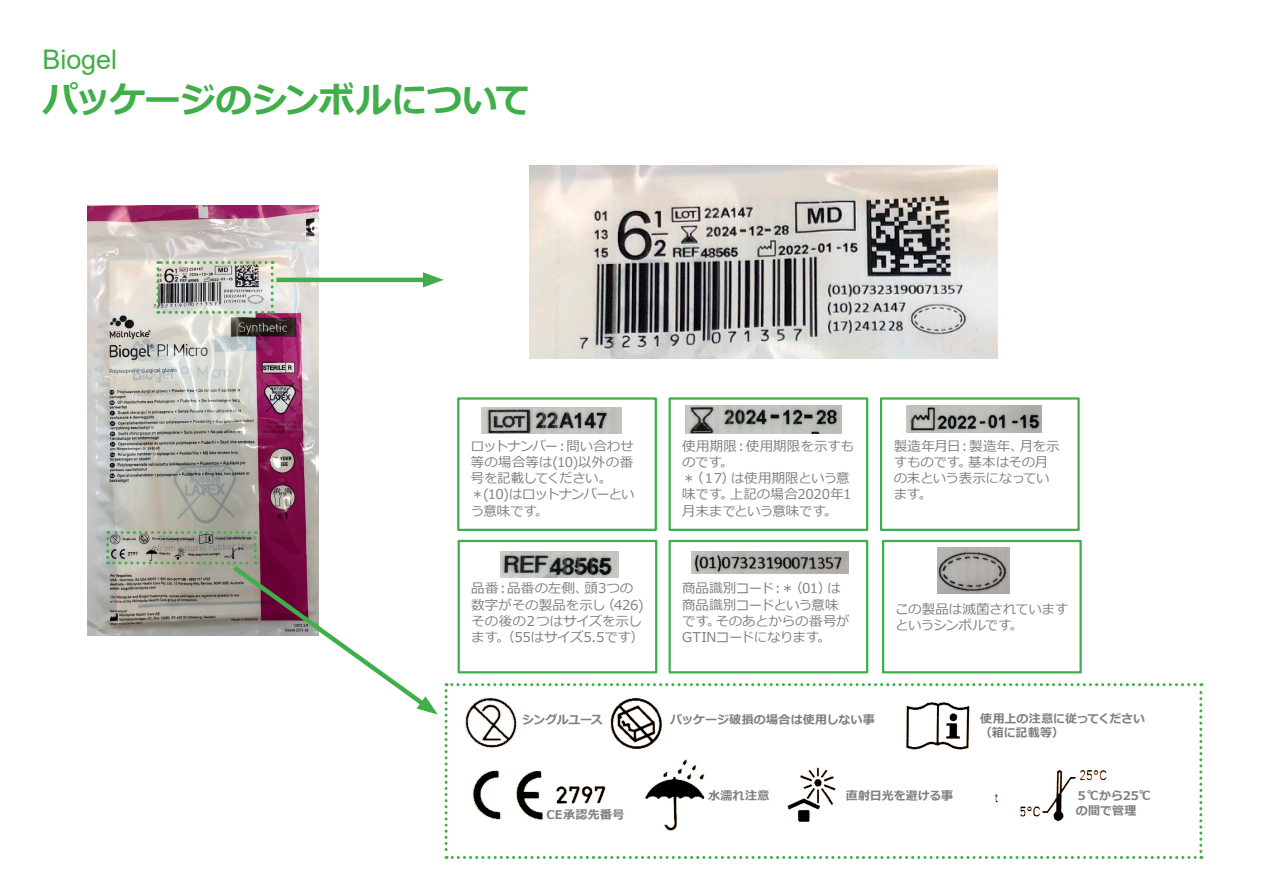
<style>
.page{position:relative;width:1263px;height:893px;background:#fff}
.page>*{position:absolute;margin:0;border:0;box-sizing:border-box;transform-origin:0 0}
.t1{font:700 36px "Meiryo";letter-spacing:-.025em;color:#40ae49}
.t2{font:27px "Arial";letter-spacing:-.005em;color:#40ae49}
.t3{font:13.5px/16.2px "Meiryo";letter-spacing:-.02em;color:#808083}
.t4{font:13.5px/16.2px "Meiryo";letter-spacing:-.045em;color:#808083}
.t5{font:700 12px/14.4px "Meiryo";letter-spacing:.005em;color:#808083}
.t6{font:700 12px "Meiryo";letter-spacing:-.05em;color:#808083}
.t7{font:700 12px "Meiryo";letter-spacing:.025em;color:#808083}
</style>
<div class="page">
<img style="left:87px;top:205px;width:232px;height:431px">
<img style="left:529px;top:165px;width:468px;height:194px">
<img style="left:481px;top:407px;width:140px;height:26px">
<img style="left:685px;top:405px;width:156px;height:28px">
<img style="left:500px;top:552px;width:118px;height:26px">
<img style="left:906px;top:405px;width:135px;height:28px">
<div style="left:457px;top:397px;width:200px;height:134px;border:2px solid #40ae49"></div>
<div style="left:668px;top:397px;width:200px;height:134px;border:2px solid #40ae49"></div>
<div style="left:880px;top:397px;width:200px;height:134px;border:2px solid #40ae49"></div>
<div style="left:458px;top:540px;width:199px;height:133px;border:2px solid #40ae49"></div>
<div style="left:668px;top:540px;width:200px;height:133px;border:2px solid #40ae49"></div>
<img style="left:692px;top:551px;width:156px;height:22px">
<hr style="left:276px;top:278px;width:155px;height:4px;background:#40ae49">
<svg style="left:423px;top:272px;width:21px;height:15px"></svg>
<svg style="left:156px;top:261px;width:118px;height:53px;background:#a9aea6"></svg>
<svg style="left:106px;top:531px;width:332px;height:184px"></svg>
<svg style="left:445px;top:683px;width:757px;height:176px"></svg>
<div style="left:882px;top:540px;width:200px;height:133px;border:2px solid #40ae49"></div>
<img style="left:938px;top:548px;width:71px;height:45px">
<h2 class="t2" style="left:43px;top:41px;width:76px">Biogel</h2>
<h1 class="t1" style="left:43px;top:75px;width:490px">パッケージのシンボルについて</h1>
<p class="t4" style="left:471px;top:439px;width:165px">ロットナンバー：問い合わせ等の場合等は(10)以外の番号を記載してください。＊(10)はロットナンバーという意味です。</p>
<p class="t3" style="left:682px;top:439px;width:173px">使用期限：使用期限を示すものです。<br>＊（１7）は使用期限という意味です。上記の場合2020年1月末までという意味です。</p>
<p class="t3" style="left:894px;top:439px;width:168px">製造年月日：製造年、月を示すものです。基本はその月の末という表示になっています。</p>
<p class="t3" style="left:471px;top:581px;width:174px">品番：品番の左側、頭3つの数字がその製品を示し（426)その後の２つはサイズを示します。（55はサイズ5.5です）</p>
<p class="t3" style="left:682px;top:581px;width:169px">商品識別コード：＊（01）は商品識別コードという意味です。そのあとからの番号が<br>GTINコードになります。</p>
<p class="t3" style="left:895px;top:601px;width:175px">この製品は滅菌されていますというシンボルです。</p>
<p class="t6" style="left:522px;top:711px;width:82px">シングルユース</p>
<p class="t5" style="left:670px;top:713px;width:206px">パッケージ破損の場合は使用しない事</p>
<p class="t5" style="left:980px;top:712px;width:166px">使用上の注意に従ってください（箱に記載等）</p>
<p class="t7" style="left:546px;top:807px;width:80px">CE承認先番号</p>
<p class="t5" style="left:708px;top:789px;width:63px">水濡れ注意</p>
<p class="t5" style="left:846px;top:789px;width:109px">直射日光を避ける事</p>
<p class="t5" style="left:1076px;top:789px;width:76px">５℃から25℃の間で管理</p>
</div>
